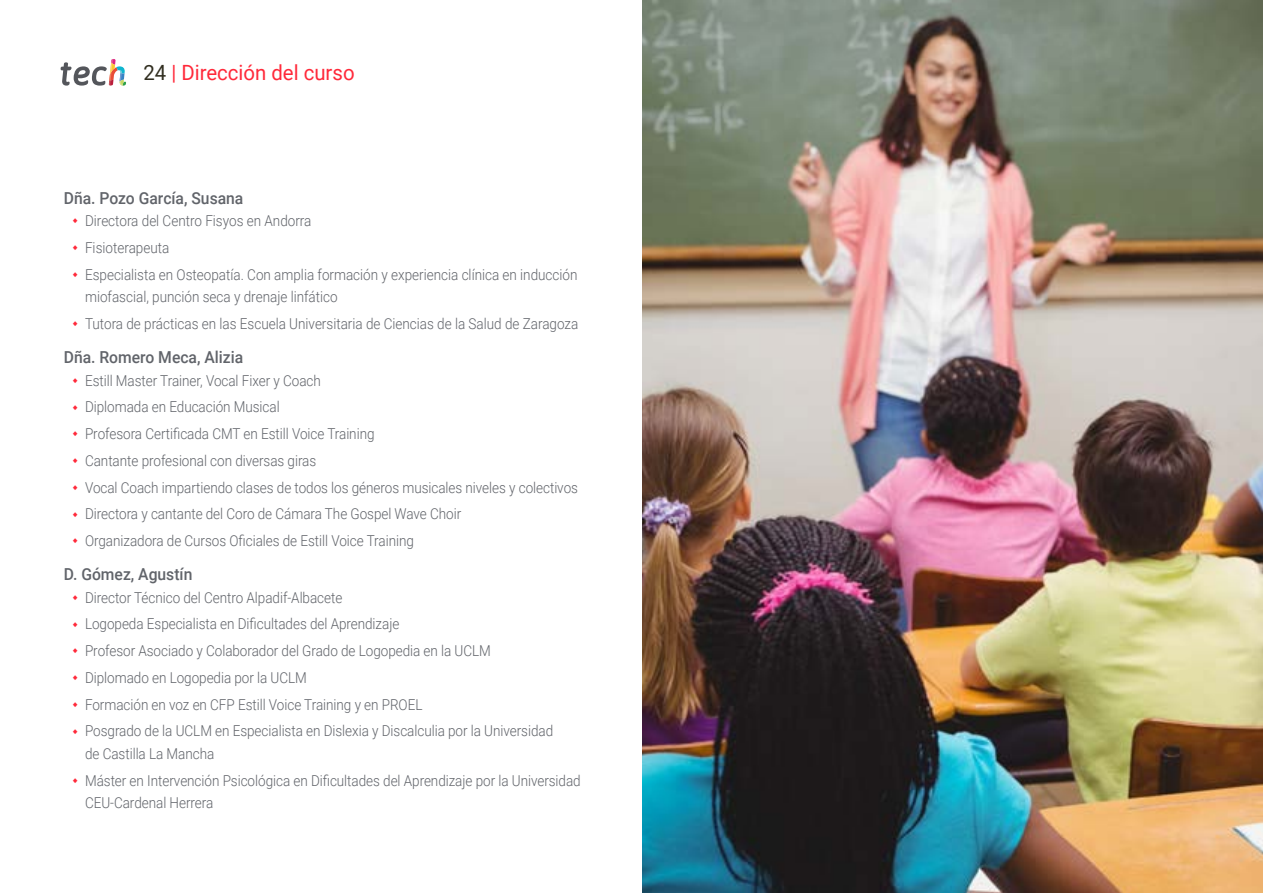
<style>
.page{position:relative;width:1263px;height:893px;background:#fff}
.page>*{position:absolute;margin:0;border:0;box-sizing:border-box;transform-origin:0 0}
.t1{font:21px "Roboto";color:#ff293a}
.t2{font:500 16.5px "Roboto";color:#61646a;scale:.95 1}
.t3{font:300 15px/26.7px "Roboto";letter-spacing:-.005em;color:#61646a;scale:.9 1}
.s1{color:#312e20}
</style>
<div class="page">
<svg style="left:61px;top:59px;width:65px;height:27px"></svg>
<img style="left:642px;top:0;width:621px;height:893px">
<h1 class="t1" style="left:144px;top:57px;width:213px"><span class="s1">24</span> | Dirección del curso</h1>
<p class="t2" style="left:64px;top:186px;width:191px">Dña. Pozo García, Susana</p>
<p class="t3" style="left:85px;top:207px;width:549px">Directora del Centro Fisyos en Andorra<br>Fisioterapeuta<br>Especialista en Osteopatía. Con amplia formación y experiencia clínica en inducción</p>
<p class="t3" style="left:85px;top:283px;width:550px">miofascial, punción seca y drenaje linfático<br>Tutora de prácticas en las Escuela Universitaria de Ciencias de la Salud de Zaragoza</p>
<p class="t2" style="left:64px;top:346px;width:190px">Dña. Romero Meca, Alizia</p>
<p class="t3" style="left:85px;top:366px;width:549px">Estill Master Trainer, Vocal Fixer y Coach<br>Diplomada en Educación Musical<br>Profesora Certificada CMT en Estill Voice Training<br>Cantante profesional con diversas giras<br>Vocal Coach impartiendo clases de todos los géneros musicales niveles y colectivos Directora y cantante del Coro de Cámara The Gospel Wave Choir<br>Organizadora de Cursos Oficiales de Estill Voice Training</p>
<p class="t2" style="left:64px;top:563px;width:137px">D. Gómez, Agustín</p>
<p class="t3" style="left:85px;top:583px;width:522px">Director Técnico del Centro Alpadif-Albacete<br>Logopeda Especialista en Dificultades del Aprendizaje<br>Profesor Asociado y Colaborador del Grado de Logopedia en la UCLM Diplomado en Logopedia por la UCLM<br>Formación en voz en CFP Estill Voice Training y en PROEL<br>Posgrado de la UCLM en Especialista en Dislexia y Discalculia por la Universidad</p>
<p class="t3" style="left:85px;top:740px;width:552px">de Castilla La Mancha<br>Máster en Intervención Psicológica en Dificultades del Aprendizaje por la Universidad</p>
<p class="t3" style="left:85px;top:789px;width:144px">CEU-Cardenal Herrera</p>
</div>
